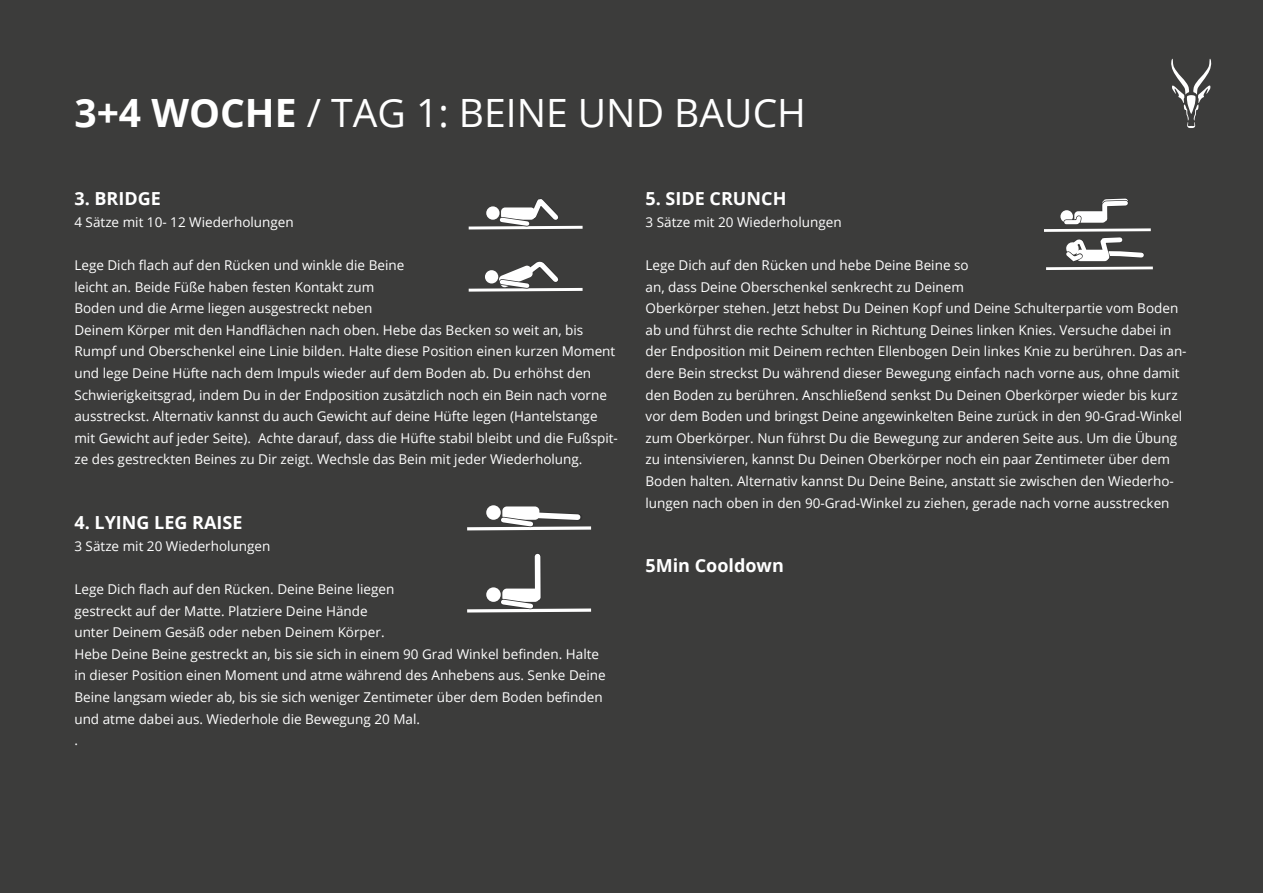
<style>
.page{position:relative;width:1263px;height:893px;background:#3c3c3b}
.page>*{position:absolute;margin:0;border:0;box-sizing:border-box;transform-origin:0 0}
.t1{font:39px "Open Sans";color:#fff}
.t2{font:700 18px "Open Sans";color:#fff}
.t3{font:13.5px/21.6px "Open Sans";color:#fff}
.s1{font-weight:700}
</style>
<div class="page">
<svg style="left:1171px;top:59px;width:40px;height:69px"></svg>
<svg style="left:1044px;top:198px;width:109px;height:72px"></svg>
<svg style="left:468px;top:199px;width:115px;height:31px"></svg>
<svg style="left:468px;top:261px;width:115px;height:31px"></svg>
<svg style="left:486px;top:505px;width:15px;height:15px"></svg>
<div style="left:502px;top:506px;width:37px;height:14px;background:#fff;border-radius:4px"></div>
<svg style="left:467px;top:508px;width:125px;height:23px"></svg>
<div style="left:486px;top:587px;width:15px;height:15px;background:#fff;border-radius:50%"></div>
<svg style="left:534px;top:557px;width:1px;height:32px"></svg>
<div style="left:535px;top:557px;width:6px;height:40px;background:#fff"></div>
<div style="left:502px;top:589px;width:37px;height:13px;background:#fff;border-radius:4px"></div>
<svg style="left:467px;top:595px;width:125px;height:18px"></svg>
<h1 class="t1" style="left:74px;top:86px;width:733px"><span class="s1">3+4 WOCHE</span> / TAG 1: BEINE UND BAUCH</h1>
<h2 class="t2" style="left:74px;top:186px;width:88px">3. BRIDGE</h2>
<p class="t3" style="left:74px;top:211px;width:221px">4 Sätze mit 10- 12 Wiederholungen</p>
<p class="t3" style="left:74px;top:254px;width:545px">Lege Dich flach auf den Rücken und winkle die Beine<br>leicht an. Beide Füße haben festen Kontakt zum<br>Boden und die Arme liegen ausgestreckt neben<br>Deinem Körper mit den Handflächen nach oben. Hebe das Becken so weit an, bis Rumpf und Oberschenkel eine Linie bilden. Halte diese Position einen kurzen Moment und lege Deine Hüfte nach dem Impuls wieder auf dem Boden ab. Du erhöhst den Schwierigkeitsgrad, indem Du in der Endposition zusätzlich noch ein Bein nach vorne ausstreckst. Alternativ kannst du auch Gewicht auf deine Hüfte legen (Hantelstange mit Gewicht auf jeder Seite). Achte darauf, dass die Hüfte stabil bleibt und die Fußspit&shy;ze des gestreckten Beines zu Dir zeigt. Wechsle das Bein mit jeder Wiederholung.</p>
<h2 class="t2" style="left:74px;top:510px;width:170px">4. LYING LEG RAISE</h2>
<p class="t3" style="left:74px;top:535px;width:198px">3 Sätze mit 20 Wiederholungen</p>
<p class="t3" style="left:74px;top:578px;width:533px">Lege Dich flach auf den Rücken. Deine Beine liegen<br>gestreckt auf der Matte. Platziere Deine Hände<br>unter Deinem Gesäß oder neben Deinem Körper.<br>Hebe Deine Beine gestreckt an, bis sie sich in einem 90 Grad Winkel befinden. Halte in dieser Position einen Moment und atme während des Anhebens aus. Senke Deine Beine langsam wieder ab, bis sie sich weniger Zentimeter über dem Boden befinden und atme dabei aus. Wiederhole die Bewegung 20 Mal.<br>.</p>
<h2 class="t2" style="left:645px;top:186px;width:142px">5. SIDE CRUNCH</h2>
<p class="t3" style="left:645px;top:211px;width:198px">3 Sätze mit 20 Wiederholungen</p>
<p class="t3" style="left:645px;top:254px;width:543px">Lege Dich auf den Rücken und hebe Deine Beine so<br>an, dass Deine Oberschenkel senkrecht zu Deinem<br>Oberkörper stehen. Jetzt hebst Du Deinen Kopf und Deine Schulterpartie vom Boden ab und führst die rechte Schulter in Richtung Deines linken Knies. Versuche dabei in der Endposition mit Deinem rechten Ellenbogen Dein linkes Knie zu berühren. Das an&shy;dere Bein streckst Du während dieser Bewegung einfach nach vorne aus, ohne damit den Boden zu berühren. Anschließend senkst Du Deinen Oberkörper wieder bis kurz vor dem Boden und bringst Deine angewinkelten Beine zurück in den 90-Grad-Winkel zum Oberkörper. Nun führst Du die Bewegung zur anderen Seite aus. Um die Übung zu intensivieren, kannst Du Deinen Oberkörper noch ein paar Zentimeter über dem Boden halten. Alternativ kannst Du Deine Beine, anstatt sie zwischen den Wiederho&shy;lungen nach oben in den 90-Grad-Winkel zu ziehen, gerade nach vorne ausstrecken</p>
<h2 class="t2" style="left:645px;top:553px;width:140px">5Min Cooldown</h2>
</div>
